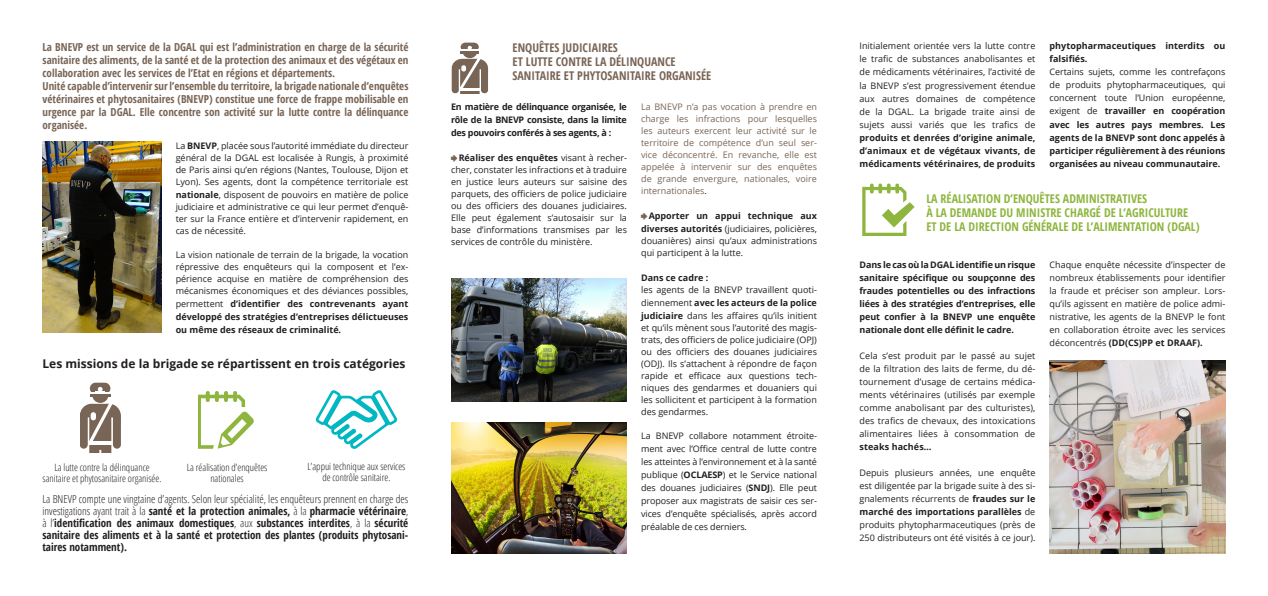
<style>
.page{position:relative;width:1268px;height:596px;background:#fff}
.page>*{position:absolute;margin:0;border:0;box-sizing:border-box;transform-origin:0 0}
.t1{font:700 condensed 12px/14px "Open Sans";color:#8eb63e}
.t2{font:700 condensed 12px/14px "Open Sans";color:#796556}
.t3{font:700 12px "Open Sans";color:#231f20}
.t4{font:700 condensed 11px/13px "Open Sans";color:#796556}
.t5{font:700 condensed 11px/12px "Open Sans";color:#231f20;text-align:justify}
.t6{font:300 condensed 10px/11px "Open Sans";color:#231f20;text-align:center}
.t7{font:9px/13px "Open Sans";color:#231f20;text-align:justify}
.t8{font:700 9px/13px "Open Sans";color:#231f20;text-align:justify}
.t9{font:9px/12px "Open Sans";color:#796556;text-align:justify}
.s1{font-weight:700}
.s2{font-weight:400}
.s3{font-weight:300}
.s4{font-family:"Pointers";color:#796556}
.s5{color:#231f20}
.s6{font-family:"Pointers";font-weight:400;color:#796556}
</style>
<div class="page">
<svg style="left:862px;top:183px;width:52px;height:53px"></svg>
<svg style="left:451px;top:43px;width:38px;height:50px"></svg>
<hr style="left:459px;top:88px;width:20px;height:2px;background:#fff">
<img style="left:1049px;top:360px;width:176px;height:193px">
<img style="left:451px;top:422px;width:176px;height:131px">
<img style="left:43px;top:142px;width:119px;height:190px">
<img style="left:451px;top:278px;width:176px;height:123px">
<svg style="left:199px;top:391px;width:55px;height:57px"></svg>
<svg style="left:80px;top:382px;width:41px;height:70px"></svg>
<div style="left:91px;top:412px;width:5px;height:8px;background:#fff;border-radius:3px"></div>
<hr style="left:88px;top:441px;width:23px;height:4px;background:#fff">
<svg style="left:315px;top:390px;width:83px;height:59px"></svg>
<p class="t4" style="left:43px;top:40px;width:367px">La BNEVP est un service de la DGAL qui est l’administration en charge de la sécurité sanitaire des aliments, de la santé et de la protection des animaux et des végétaux en collaboration avec les services de l’Etat en régions et départements.<br>Unité capable d’intervenir sur l’ensemble du territoire, la brigade nationale d’enquêtes vétérinaires et phytosanitaires (BNEVP) constitue une force de frappe mobilisable en urgence par la DGAL. Elle concentre son activité sur la lutte contre la délinquance organisée.</p>
<p class="t7" style="left:176px;top:139px;width:234px;line-height:12px">La <span class="s1">BNEVP</span>, placée sous l’autorité immédiate du directeur général de la DGAL est localisée à Rungis, à proximité de Paris ainsi qu’en régions (Nantes, Toulouse, Dijon et Lyon). Ses agents, dont la compétence territoriale est</p>
<p class="t7" style="left:176px;top:188px;width:234px;line-height:12px"><span class="s1">nationale</span>, disposent de pouvoirs en matière de police judiciaire et administrative ce qui leur permet d’enquê&shy;ter sur la France entière et d’intervenir rapidement, en cas de nécessité.</p>
<p class="t7" style="left:176px;top:248px;width:234px;line-height:12px">La vision nationale de terrain de la brigade, la vocation répressive des enquêteurs qui la composent et l’ex&shy;périence acquise en matière de compréhension des mécanismes économiques et des déviances possibles,</p>
<p class="t8" style="left:176px;top:296px;width:234px"><span class="s2">permettent</span> d’identifier des contrevenants ayant développé des stratégies d’entreprises délictueuses ou même des réseaux de criminalité.</p>
<h1 class="t3" style="left:42px;top:355px;width:364px">Les missions de la brigade se répartissent en trois catégories</h1>
<p class="t6" style="left:43px;top:461px;width:120px">La lutte contre la délinquance sanitaire et phytosanitaire organisée.</p>
<p class="t6" style="left:187px;top:461px;width:82px">La réalisation d’enquêtes nationales</p>
<p class="t6" style="left:307px;top:460px;width:99px">L’appui technique aux services de contrôle sanitaire.</p>
<p class="t5" style="left:42px;top:492px;width:367px"><span class="s3">La BNEVP compte une vingtaine d’agents. Selon leur spécialité, les enquêteurs prennent en charge des investigations ayant trait à la</span> santé et la protection animales, <span class="s3">à la</span> pharmacie vétérinaire<span class="s3">, à l’</span>identification des animaux domestiques<span class="s3">, aux</span> substances interdites<span class="s3">, à la</span> sécurité sanitaire des aliments et à la santé et protection des plantes (produits phytosani&shy;taires notamment).</p>
<h1 class="t2" style="left:512px;top:40px;width:200px">ENQUÊTES JUDICIAIRES<br>ET LUTTE CONTRE LA DÉLINQUANCE<br>SANITAIRE ET PHYTOSANITAIRE ORGANISÉE</h1>
<p class="t8" style="left:451px;top:100px;width:177px">En matière de délinquance organisée, le rôle de la BNEVP consiste, dans la limite des pouvoirs conférés à ses agents, à :</p>
<p class="t7" style="left:451px;top:151px;width:177px;line-height:12px"><span class="s4">4</span><span class="s1">Réaliser des enquêtes</span> visant à recher&shy;cher, constater les infractions et à traduire en justice leurs auteurs sur saisine des parquets, des officiers de police judiciaire ou des officiers des douanes judiciaires.<br>Elle peut également s’autosaisir sur la base d’informations transmises par les services de contrôle du ministère.</p>
<p class="t9" style="left:641px;top:100px;width:177px">La BNEVP n’a pas vocation à prendre en charge les infractions pour lesquelles les auteurs exercent leur activité sur le territoire de compétence d’un seul ser&shy;vice déconcentré. En revanche, elle est appelée à intervenir sur des enquêtes de grande envergure, nationales, voire internationales<span class="s5">.</span></p>
<p class="t8" style="left:641px;top:209px;width:177px"><span class="s6">4</span>Apporter un appui technique aux diverses autorités <span class="s2">(judiciaires, policières,</span></p>
<p class="t7" style="left:641px;top:234px;width:177px;line-height:12px">douanières) ainsi qu’aux administrations qui participent à la lutte.</p>
<p class="t8" style="left:641px;top:271px;width:69px">Dans ce cadre :</p>
<p class="t7" style="left:641px;top:283px;width:177px">les agents de la BNEVP travaillent quoti&shy;diennement <span class="s1">avec les acteurs de la police judiciaire</span> dans les affaires qu’ils initient</p>
<p class="t7" style="left:641px;top:321px;width:177px;line-height:12px">et qu’ils mènent sous l’autorité des magis&shy;trats, des officiers de police judiciaire (OPJ) ou des officiers des douanes judiciaires (ODJ). Ils s’attachent à répondre de façon rapide et efficace aux questions tech&shy;niques des gendarmes et douaniers qui les sollicitent et participent à la formation des gendarmes.</p>
<p class="t7" style="left:641px;top:429px;width:177px">La BNEVP collabore notamment étroite&shy;ment avec l’Office central de lutte contre les atteintes à l’environnement et à la santé publique (<span class="s1">OCLAESP</span>) et le Service national des douanes judiciaires (<span class="s1">SNDJ</span>). Elle peut proposer aux magistrats de saisir ces ser&shy;vices d’enquête spécialisés, après accord préalable de ces derniers.</p>
<p class="t7" style="left:859px;top:39px;width:177px">Initialement orientée vers la lutte contre le trafic de substances anabolisantes et de médicaments vétérinaires, l’activité de la BNEVP s’est progressivement étendue aux autres domaines de compétence de la DGAL. La brigade traite ainsi de sujets aussi variés que les trafics de</p>
<p class="t8" style="left:859px;top:130px;width:177px">produits et denrées d’origine animale, d’animaux et de végétaux vivants, de médicaments vétérinaires, de produits</p>
<p class="t8" style="left:1049px;top:39px;width:177px">phytopharmaceutiques interdits ou falsifiés.</p>
<p class="t8" style="left:1049px;top:65px;width:177px"><span class="s2">Certains sujets, comme les contrefaçons de produits phytopharmaceutiques, qui concernent toute l’Union européenne, exigent de</span> travailler en coopération avec les autres pays membres. Les agents de la BNEVP sont donc appelés à participer régulièrement à des réunions organisées au niveau communautaire.</p>
<h1 class="t1" style="left:926px;top:191px;width:275px">LA RÉALISATION D’ENQUÊTES ADMINISTRATIVES<br>À LA DEMANDE DU MINISTRE CHARGÉ DE L’AGRICULTURE<br>ET DE LA DIRECTION GÉNÉRALE DE L’ALIMENTATION (DGAL)</h1>
<p class="t8" style="left:859px;top:258px;width:177px">Dans le cas où la DGAL identifie un risque sanitaire spécifique ou soupçonne des fraudes potentielles ou des infractions liées à des stratégies d’entreprises, elle peut confier à la BNEVP une enquête nationale dont elle définit le cadre.</p>
<p class="t7" style="left:859px;top:349px;width:177px">Cela s’est produit par le passé au sujet de la filtration des laits de ferme, du dé&shy;tournement d’usage de certains médica&shy;ments vétérinaires (utilisés par exemple comme anabolisant par des culturistes), des trafics de chevaux, des intoxications alimentaires liées à consommation de</p>
<p class="t8" style="left:859px;top:440px;width:74px">steaks hachés…</p>
<p class="t7" style="left:859px;top:466px;width:177px">Depuis plusieurs années, une enquête est diligentée par la brigade suite à des si&shy;gnalements récurrents de <span class="s1">fraudes sur le marché des importations parallèles</span> de produits phytopharmaceutiques (près de 250 distributeurs ont été visités à ce jour).</p>
<p class="t7" style="left:1049px;top:258px;width:177px">Chaque enquête nécessite d’inspecter de nombreux établissements pour identifier la fraude et préciser son ampleur. Lors&shy;qu’ils agissent en matière de police admi&shy;nistrative, les agents de la BNEVP le font en collaboration étroite avec les services déconcentrés <span class="s1">(DD(CS)PP et DRAAF).</span></p>
</div>
